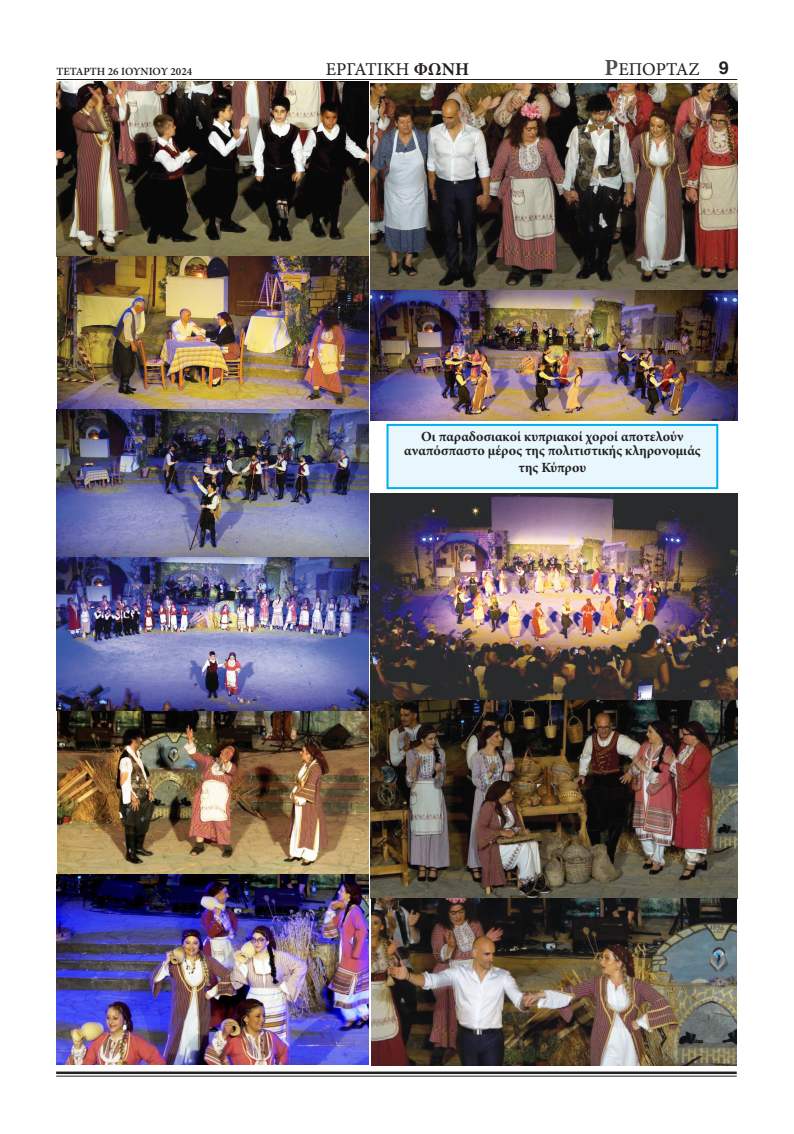
<style>
.page{position:relative;width:794px;height:1134px;background:#fff}
.page>*{position:absolute;margin:0;border:0;box-sizing:border-box;transform-origin:0 0}
.t1{font:18px "Minion Pro Capt";color:#231f20}
.t2{font:700 18px "Helvetica";color:#231f20}
.t3{font:700 14px/14px "Minion Pro";color:#231f20;text-align:center}
.t4{font:600 11px "Minion Pro";color:#231f20}
.s1{font-family:"Minion Pro";font-weight:700}
.s2{font-family:"Minion Pro";font-weight:700;font-size:23px;color:#4b4c4d}
</style>
<div class="page">
<div style="left:387px;top:425px;width:330px;height:63px;background:#e8f6fd"></div>
<div style="left:386px;top:424px;width:332px;height:65px;border:2px solid #00aeef"></div>
<img style="left:57px;top:82px;width:312px;height:791px">
<img style="left:370px;top:83px;width:367px;height:337px">
<img style="left:57px;top:875px;width:312px;height:190px">
<img style="left:370px;top:493px;width:367px;height:572px">
<hr style="left:56px;top:1071px;width:680px;height:3px;background:#231f20">
<hr style="left:56px;top:1076px;width:680px;height:1px;background:#231f20">
<hr style="left:57px;top:79px;width:680px;height:1px;background:#231f20">
<p class="t4" style="left:56px;top:64px;width:137px">ΤΕΤΑΡΤΗ 26 ΙΟΥΝΙΟΥ 2024</p>
<p class="t1" style="left:326px;top:58px;width:145px">ΕΡΓΑΤΙΚΗ <span class="s1">ΦΩΝΗ</span></p>
<p class="t1" style="left:604px;top:58px;width:96px"><span class="s2">Ρ</span>ΕΠΟΡΤΑΖ</p>
<p class="t2" style="left:719px;top:57px;width:12px">9</p>
<p class="t3" style="left:404px;top:429px;width:298px">Οι παραδοσιακοί κυπριακοί χοροί αποτελούν αναπόσπαστο μέρος της πολιτιστικής κληρονομιάς</p>
<p class="t3" style="left:518px;top:460px;width:69px">της Κύπρου</p>
</div>
